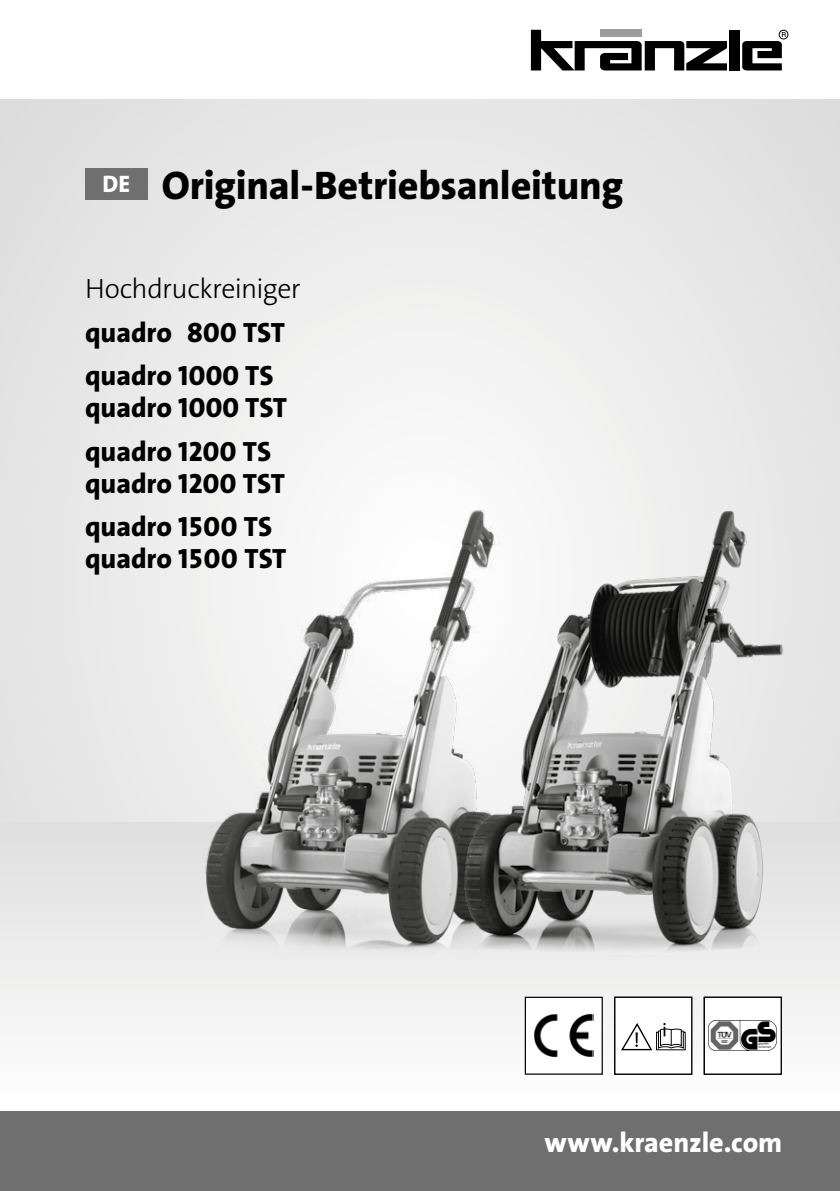
<style>
.page{position:relative;width:840px;height:1191px;background:#fff}
.page>*{position:absolute;margin:0;border:0;box-sizing:border-box;transform-origin:0 0}
.t1{font:40px "The Sans LP8 Ex Bld";letter-spacing:-.005em;color:#000}
.t2{font:28px/43.4px "The Sans LP8 Ex Bld";letter-spacing:-.005em;color:#000}
.t3{font:28px "The Sans LP3 Lig";letter-spacing:-.02em;color:#000}
.t4{font:28px "The Sans LP8 Ex Bld";letter-spacing:-.005em;color:#fff}
</style>
<div class="page">
<div style="left:0;top:99px;width:839px;height:1092px;background:#e9e9e9"></div>
<div style="left:0;top:996px;width:839px;height:115px;background:#f9f9f9"></div>
<div style="left:0;top:1111px;width:839px;height:80px;background:#706f6f"></div>
<img style="left:203px;top:502px;width:254px;height:447px">
<img style="left:457px;top:488px;width:325px;height:462px">
<div style="left:85px;top:168px;width:62px;height:31px;background:#706f6f"></div>
<svg style="left:530px;top:30px;width:196px;height:40px"></svg>
<div style="left:728px;top:30px;width:10px;height:40px;background:#000"></div>
<div style="left:778px;top:30px;width:9px;height:9px;border:1px solid #000;border-radius:50%"></div>
<svg style="left:742px;top:32px;width:43px;height:38px"></svg>
<div style="left:704px;top:997px;width:76px;height:77px;background:#fff"></div>
<div style="left:703px;top:996px;width:78px;height:78px;border:1px solid #000"></div>
<img style="left:708px;top:1021px;width:68px;height:29px">
<div style="left:525px;top:997px;width:77px;height:77px;background:#fff"></div>
<div style="left:524px;top:996px;width:78px;height:78px;border:1px solid #000"></div>
<img style="left:534px;top:1014px;width:59px;height:43px">
<div style="left:614px;top:997px;width:77px;height:77px;background:#fff"></div>
<div style="left:614px;top:996px;width:78px;height:78px;border:1px solid #000"></div>
<div style="left:655px;top:1031px;width:30px;height:19px;border:1px solid #000"></div>
<svg style="left:621px;top:1023px;width:62px;height:28px"></svg>
<h1 class="t1" style="left:102px;top:160px;width:522px"><sup>DE</sup> Original-Betriebsanleitung</h1>
<p class="t3" style="left:85px;top:271px;width:217px">Hochdruckreiniger</p>
<p class="t2" style="left:85px;top:311px;width:201px">quadro 800 TST quadro 1000 TS</p>
<p class="t2" style="left:85px;top:386px;width:203px">quadro 1000 TST quadro 1200 TS</p>
<p class="t2" style="left:85px;top:461px;width:201px">quadro 1200 TST quadro 1500 TS</p>
<p class="t2" style="left:85px;top:537px;width:203px">quadro 1500 TST</p>
<p class="t4" style="left:544px;top:1124px;width:239px">www.kraenzle.com</p>
</div>
